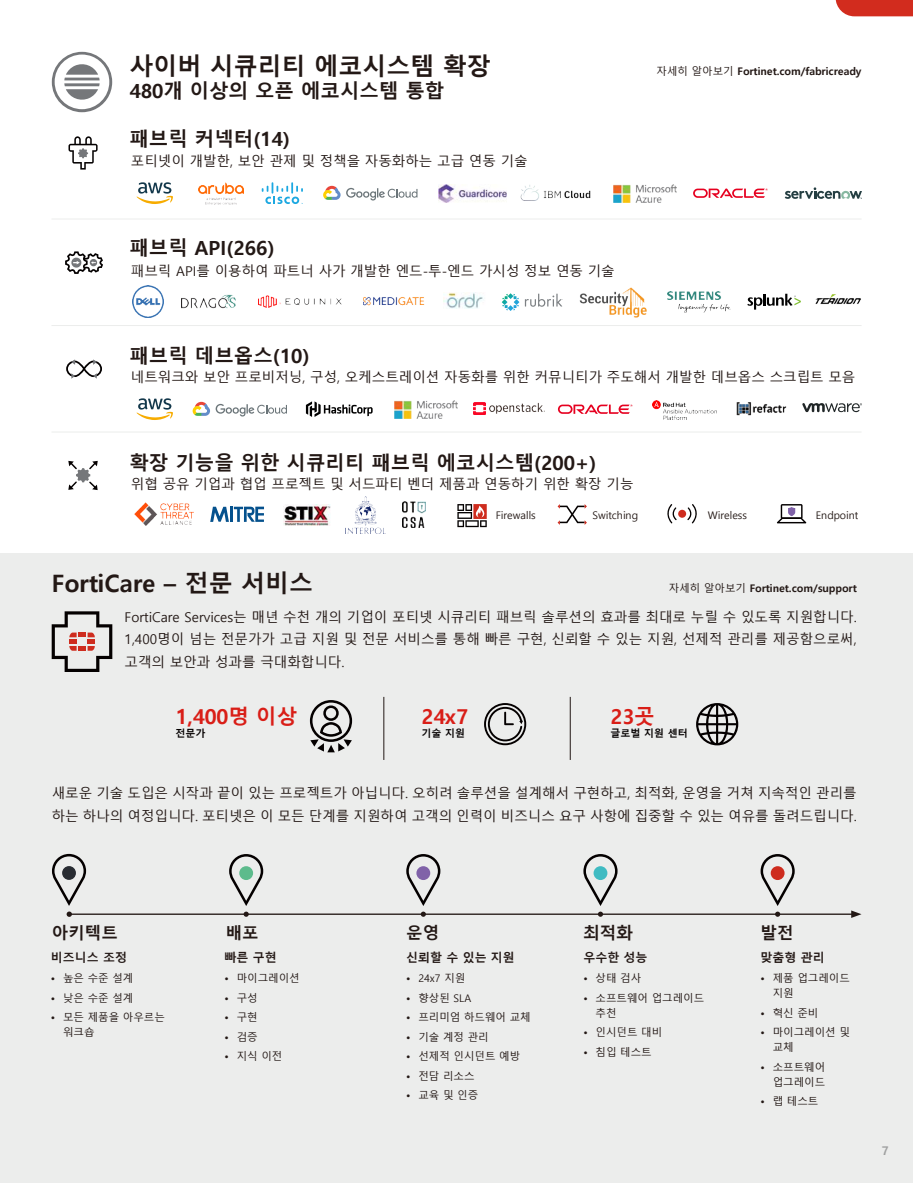
<style>
.page{position:relative;width:913px;height:1183px;background:#fff}
.page>*{position:absolute;margin:0;border:0;box-sizing:border-box;transform-origin:0 0}
.t1{font:700 24px "Malgun Gothic";color:#231815}
.t2{font:700 20.55px "Malgun Gothic";color:#d91e17}
.t3{font:700 19.5px "Malgun Gothic";color:#231815}
.t4{font:700 16.5px "Malgun Gothic";color:#231815}
.t5{font:13.5px/22.5px "Malgun Gothic";color:#231815;text-align:justify}
.t6{font:700 12px "Malgun Gothic";color:#231815}
.t7{font:700 12px "Malgun Gothic";color:#9fa0a0}
.t8{font:10.5px/15px "Malgun Gothic";color:#231815}
.t9{font:700 10.5px "Malgun Gothic";color:#231815}
.t10{font:700 10.05px "Malgun Gothic";color:#040000}
.s1{font-weight:400}
</style>
<div class="page">
<svg style="left:65px;top:251px;width:38px;height:23px"></svg>
<div style="left:0;top:554px;width:913px;height:629px;background:#ecedec"></div>
<svg style="left:52px;top:611px;width:60px;height:61px"></svg>
<svg style="left:52px;top:52px;width:60px;height:60px"></svg>
<hr style="left:51px;top:219px;width:811px;height:1px;background:#ecedec">
<hr style="left:51px;top:325px;width:811px;height:1px;background:#ecedec">
<hr style="left:51px;top:432px;width:811px;height:1px;background:#ecedec">
<svg style="left:69px;top:136px;width:29px;height:34px"></svg>
<svg style="left:66px;top:359px;width:36px;height:20px"></svg>
<svg style="left:68px;top:461px;width:30px;height:29px"></svg>
<svg style="left:137px;top:182px;width:36px;height:22px"></svg>
<svg style="left:137px;top:398px;width:36px;height:22px"></svg>
<img style="left:199px;top:182px;width:44px;height:22px">
<svg style="left:262px;top:182px;width:41px;height:22px"></svg>
<svg style="left:323px;top:186px;width:94px;height:15px"></svg>
<svg style="left:193px;top:402px;width:17px;height:14px"></svg>
<svg style="left:216px;top:404px;width:71px;height:13px"></svg>
<svg style="left:693px;top:188px;width:75px;height:10px"></svg>
<svg style="left:558px;top:404px;width:74px;height:10px"></svg>
<svg style="left:785px;top:187px;width:77px;height:12px"></svg>
<img style="left:438px;top:184px;width:68px;height:18px">
<img style="left:613px;top:184px;width:63px;height:18px">
<img style="left:394px;top:400px;width:63px;height:18px">
<img style="left:402px;top:502px;width:24px;height:25px">
<img style="left:345px;top:497px;width:39px;height:36px">
<img style="left:284px;top:504px;width:47px;height:22px">
<img style="left:135px;top:502px;width:59px;height:24px">
<svg style="left:210px;top:507px;width:54px;height:15px"></svg>
<img style="left:132px;top:286px;width:32px;height:31px">
<img style="left:444px;top:292px;width:40px;height:16px">
<img style="left:667px;top:291px;width:63px;height:21px">
<svg style="left:747px;top:294px;width:54px;height:16px"></svg>
<img style="left:815px;top:294px;width:46px;height:10px">
<img style="left:182px;top:294px;width:54px;height:15px">
<img style="left:259px;top:296px;width:83px;height:12px">
<svg style="left:306px;top:401px;width:67px;height:16px"></svg>
<img style="left:473px;top:402px;width:72px;height:13px">
<img style="left:652px;top:401px;width:64px;height:19px">
<img style="left:736px;top:402px;width:51px;height:14px">
<svg style="left:802px;top:403px;width:60px;height:9px"></svg>
<svg style="left:457px;top:504px;width:30px;height:23px"></svg>
<svg style="left:777px;top:504px;width:29px;height:19px"></svg>
<div style="left:678px;top:510px;width:8px;height:8px;background:#ce2c1e;border-radius:50%"></div>
<svg style="left:667px;top:504px;width:10px;height:19px"></svg>
<svg style="left:687px;top:504px;width:10px;height:19px"></svg>
<svg style="left:558px;top:504px;width:29px;height:21px"></svg>
<img style="left:520px;top:185px;width:71px;height:16px">
<hr style="left:69px;top:914px;width:785px;height:1px;background:#231815">
<svg style="left:67px;top:912px;width:5px;height:5px"></svg>
<svg style="left:851px;top:910px;width:10px;height:8px"></svg>
<svg style="left:52px;top:854px;width:34px;height:52px"></svg>
<div style="left:62px;top:866px;width:14px;height:14px;background:#282c32;border-radius:50%"></div>
<svg style="left:229px;top:854px;width:34px;height:52px"></svg>
<div style="left:239px;top:866px;width:14px;height:14px;background:#5dbb8c;border-radius:50%"></div>
<svg style="left:244px;top:912px;width:5px;height:5px"></svg>
<svg style="left:406px;top:854px;width:34px;height:52px"></svg>
<div style="left:416px;top:866px;width:14px;height:14px;background:#8062a8;border-radius:50%"></div>
<svg style="left:421px;top:912px;width:5px;height:5px"></svg>
<svg style="left:583px;top:854px;width:35px;height:52px"></svg>
<div style="left:594px;top:866px;width:13px;height:14px;background:#3fbbc2;border-radius:50%"></div>
<svg style="left:598px;top:912px;width:5px;height:5px"></svg>
<svg style="left:761px;top:854px;width:34px;height:52px"></svg>
<div style="left:771px;top:866px;width:14px;height:14px;background:#ce2c1e;border-radius:50%"></div>
<svg style="left:775px;top:912px;width:5px;height:5px"></svg>
<svg style="left:502px;top:293px;width:17px;height:18px"></svg>
<svg style="left:525px;top:294px;width:38px;height:13px"></svg>
<img style="left:363px;top:297px;width:62px;height:9px">
<img style="left:579px;top:287px;width:68px;height:31px">
<svg style="left:836px;top:0;width:77px;height:16px"></svg>
<hr style="left:384px;top:697px;width:1px;height:63px;background:#231815">
<hr style="left:570px;top:697px;width:1px;height:63px;background:#231815">
<svg style="left:696px;top:703px;width:42px;height:42px"></svg>
<svg style="left:484px;top:703px;width:42px;height:42px"></svg>
<svg style="left:310px;top:700px;width:42px;height:52px"></svg>
<h1 class="t1" style="left:129px;top:52px;width:363px">사이버 시큐리티 에코시스템 확장</h1>
<h3 class="t3" style="left:129px;top:80px;width:316px">480개 이상의 오픈 에코시스템 통합</h3>
<h3 class="t3" style="left:129px;top:127px;width:162px">패브릭 커넥터(14)</h3>
<p class="t5" style="left:131px;top:150px;width:398px">포티넷이 개발한, 보안 관제 및 정책을 자동화하는 고급 연동 기술</p>
<h3 class="t3" style="left:129px;top:237px;width:146px">패브릭 API(266)</h3>
<p class="t5" style="left:131px;top:260px;width:485px">패브릭 API를 이용하여 파트너 사가 개발한 엔드-투-엔드 가시성 정보 연동 기술</p>
<h3 class="t3" style="left:129px;top:345px;width:181px">패브릭 데브옵스(10)</h3>
<p class="t9" style="left:657px;top:65px;width:206px"><span class="s1">자세히 알아보기</span> Fortinet.com/fabricready</p>
<p class="t5" style="left:131px;top:366px;width:726px">네트워크와 보안 프로비저닝, 구성, 오케스트레이션 자동화를 위한 커뮤니티가 주도해서 개발한 데브옵스 스크립트 모음</p>
<h3 class="t3" style="left:129px;top:451px;width:468px">확장 기능을 위한 시큐리티 패브릭 에코시스템(200+)</h3>
<p class="t5" style="left:131px;top:473px;width:504px">위협 공유 기업과 협업 프로젝트 및 서드파티 벤더 제품과 연동하기 위한 확장 기능</p>
<p class="t8" style="left:496px;top:508px;width:42px">Firewalls</p>
<p class="t8" style="left:592px;top:508px;width:47px">Switching</p>
<p class="t8" style="left:708px;top:508px;width:41px">Wireless</p>
<p class="t8" style="left:816px;top:508px;width:44px">Endpoint</p>
<h1 class="t1" style="left:52px;top:569px;width:263px">FortiCare – 전문 서비스</h1>
<p class="t5" style="left:125px;top:606px;width:734px">FortiCare Services는 매년 수천 개의 기업이 포티넷 시큐리티 패브릭 솔루션의 효과를 최대로 누릴 수 있도록 지원합니다.<br>1,400명이 넘는 전문가가 고급 지원 및 전문 서비스를 통해 빠른 구현, 신뢰할 수 있는 지원, 선제적 관리를 제공함으로써, 고객의 보안과 성과를 극대화합니다.</p>
<h2 class="t2" style="left:175px;top:704px;width:123px">1,400명 이상</h2>
<p class="t10" style="left:175px;top:728px;width:32px">전문가</p>
<p class="t9" style="left:669px;top:582px;width:189px"><span class="s1">자세히 알아보기</span> Fortinet.com/support</p>
<h2 class="t2" style="left:610px;top:704px;width:46px">23곳</h2>
<p class="t10" style="left:610px;top:728px;width:79px">글로벌 지원 센터</p>
<h2 class="t2" style="left:421px;top:704px;width:48px">24x7</h2>
<p class="t10" style="left:421px;top:728px;width:45px">기술 지원</p>
<p class="t5" style="left:52px;top:782px;width:806px">새로운 기술 도입은 시작과 끝이 있는 프로젝트가 아닙니다. 오히려 솔루션을 설계해서 구현하고, 최적화, 운영을 거쳐 지속적인 관리를 하는 하나의 여정입니다. 포티넷은 이 모든 단계를 지원하여 고객의 인력이 비즈니스 요구 사항에 집중할 수 있는 여유를 돌려드립니다.</p>
<p class="t4" style="left:52px;top:924px;width:68px">아키텍트</p>
<p class="t6" style="left:51px;top:950px;width:78px">비즈니스 조정</p>
<p class="t8" style="left:51px;top:971px;width:84px">• 높은 수준 설계</p>
<p class="t8" style="left:51px;top:990px;width:84px">• 낮은 수준 설계</p>
<p class="t8" style="left:63px;top:1010px;width:103px;text-indent:-12px">• 모든 제품을 아우르는 워크숍</p>
<p class="t4" style="left:226px;top:924px;width:34px">배포</p>
<p class="t6" style="left:225px;top:950px;width:54px">빠른 구현</p>
<p class="t8" style="left:225px;top:971px;width:77px">• 마이그레이션</p>
<p class="t8" style="left:225px;top:990px;width:35px">• 구성</p>
<p class="t8" style="left:225px;top:1010px;width:35px">• 구현</p>
<p class="t8" style="left:225px;top:1029px;width:35px">• 검증</p>
<p class="t8" style="left:225px;top:1049px;width:59px">• 지식 이전</p>
<p class="t4" style="left:406px;top:924px;width:34px">운영</p>
<p class="t6" style="left:406px;top:950px;width:110px">신뢰할 수 있는 지원</p>
<p class="t8" style="left:406px;top:971px;width:61px">• 24x7 지원</p>
<p class="t8" style="left:406px;top:990px;width:66px">• 향상된 SLA</p>
<p class="t8" style="left:406px;top:1010px;width:126px">• 프리미엄 하드웨어 교체</p>
<p class="t8" style="left:406px;top:1029px;width:84px">• 기술 계정 관리</p>
<p class="t8" style="left:406px;top:1049px;width:116px">• 선제적 인시던트 예방</p>
<p class="t8" style="left:406px;top:1068px;width:70px">• 전담 리소스</p>
<p class="t8" style="left:406px;top:1088px;width:74px">• 교육 및 인증</p>
<p class="t4" style="left:583px;top:924px;width:51px">최적화</p>
<p class="t6" style="left:583px;top:950px;width:66px">우수한 성능</p>
<p class="t8" style="left:583px;top:971px;width:59px">• 상태 검사</p>
<p class="t8" style="left:596px;top:990px;width:110px;text-indent:-12px">• 소프트웨어 업그레이드 추천</p>
<p class="t8" style="left:583px;top:1025px;width:80px">• 인시던트 대비</p>
<p class="t8" style="left:583px;top:1044px;width:70px">• 침입 테스트</p>
<p class="t4" style="left:761px;top:924px;width:34px">발전</p>
<p class="t6" style="left:761px;top:950px;width:66px">맞춤형 관리</p>
<p class="t8" style="left:773px;top:971px;width:79px;text-indent:-12px">• 제품 업그레이드 지원</p>
<p class="t8" style="left:761px;top:1005px;width:59px">• 혁신 준비</p>
<p class="t8" style="left:773px;top:1025px;width:79px;text-indent:-12px">• 마이그레이션 및 교체</p>
<p class="t8" style="left:761px;top:1059px;width:66px;text-align:right">• 소프트웨어 업그레이드</p>
<p class="t8" style="left:761px;top:1094px;width:59px">• 랩 테스트</p>
<p class="t7" style="left:882px;top:1144px;width:8px">7</p>
</div>
